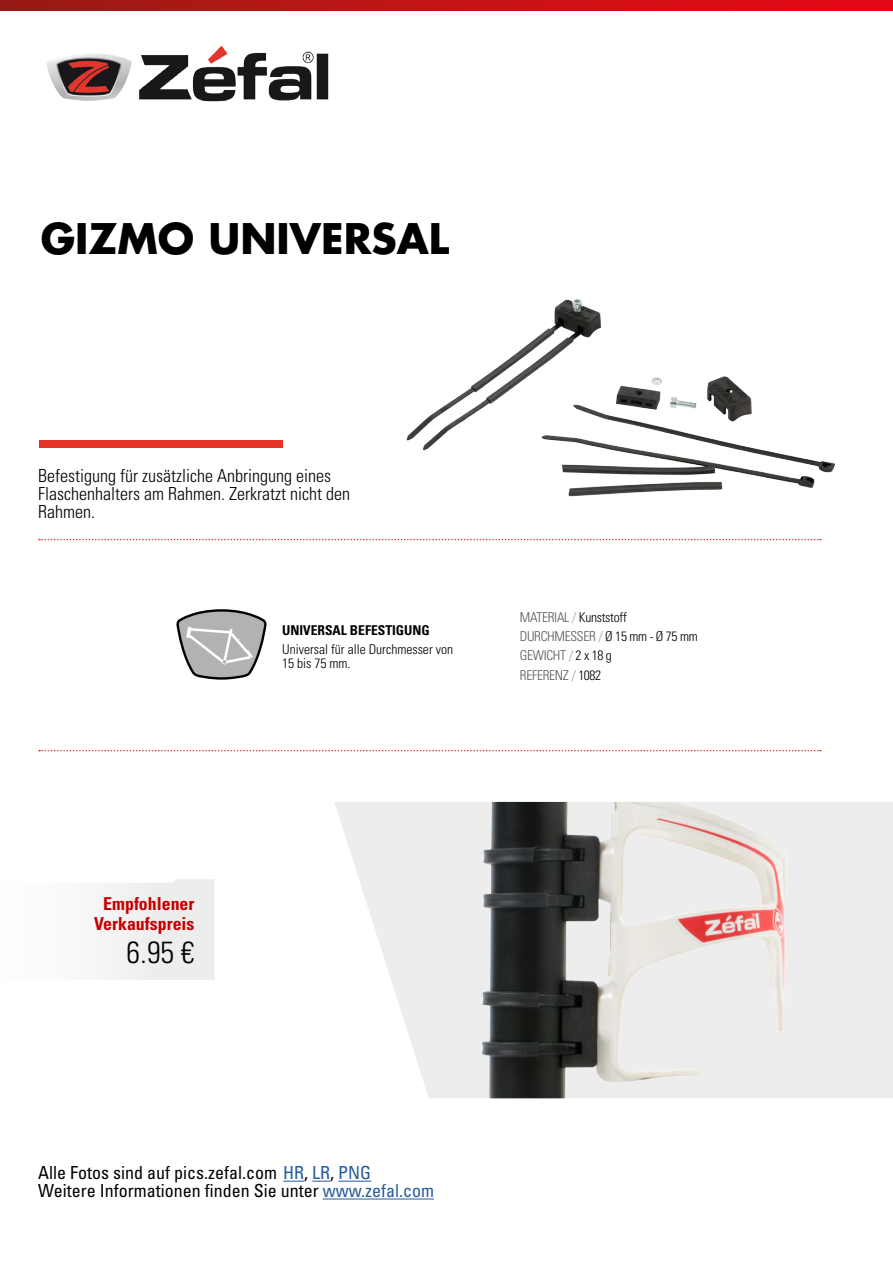
<style>
.page{position:relative;width:893px;height:1263px;background:#fff}
.page>*{position:absolute;margin:0;border:0;box-sizing:border-box;transform-origin:0 0}
.t1{font:700 41.1px "Futura";color:#000}
.t2{font:300 condensed 30.6px "Univers LT Std";color:#000}
.t3{font:300 condensed 18px/18px "Univers LT Std";color:#000}
.t4{font:condensed 18px/18px "Univers LT Std";color:#000}
.t5{font:700 condensed 17.85px/19.6px "Univers LT Std";color:#c40000;text-align:center}
.t6{font:300 condensed 13.5px/19.2px "Univers LT Std";letter-spacing:-.02em;color:#575756}
.t7{font:300 condensed 13.5px/13.5px "Univers LT Std";color:#000}
.t8{font:700 condensed 13.5px "Univers LT Std";color:#000}
.s1{color:#9d9d9c}
.s2{color:#000}
.s3{color:#275b9b}
</style>
<div class="page">
<svg style="left:0;top:0;width:893px;height:11px"></svg>
<img style="left:46px;top:45px;width:283px;height:56px">
<div style="left:40px;top:440px;width:243px;height:7px;background:#e63329"></div>
<svg style="left:39px;top:539px;width:782px;height:1px"></svg>
<svg style="left:39px;top:750px;width:782px;height:1px"></svg>
<img style="left:406px;top:299px;width:429px;height:198px">
<img style="left:335px;top:802px;width:558px;height:296px">
<svg style="left:176px;top:609px;width:91px;height:71px"></svg>
<hr style="left:323px;top:1198px;width:111px;height:1px;background:#275b9b">
<div style="left:107px;top:879px;width:107px;height:101px;background:#ededed"></div>
<svg style="left:283px;top:1181px;width:21px;height:1px"></svg>
<svg style="left:312px;top:1181px;width:18px;height:1px"></svg>
<hr style="left:338px;top:1181px;width:33px;height:1px;background:#275b9b">
<h1 class="t1" style="left:41px;top:210px;width:410px">GIZMO UNIVERSAL</h1>
<p class="t3" style="left:38px;top:466px;width:313px">Befestigung für zusätzliche Anbringung eines<br>Flaschenhalters am Rahmen. Zerkratzt nicht den<br>Rahmen.</p>
<p class="t8" style="left:282px;top:622px;width:149px">UNIVERSAL BEFESTIGUNG</p>
<p class="t7" style="left:282px;top:643px;width:172px">Universal für alle Durchmesser von<br>15 bis 75 mm.</p>
<p class="t6" style="left:520px;top:607px;width:179px">MATERIAL <span class="s1">/</span> <span class="s2">Kunststoff<br></span>DURCHMESSER <span class="s1">/</span> <span class="s2">Ø 15 mm - Ø 75 mm<br></span>GEWICHT <span class="s1">/</span> <span class="s2">2 x 18 g<br></span>REFERENZ <span class="s1">/</span> <span class="s2">1082</span></p>
<p class="t5" style="left:94px;top:894px;width:102px">Empfohlener<br>Verkaufspreis</p>
<h2 class="t2" style="left:127px;top:934px;width:69px">6.95 €</h2>
<p class="t4" style="left:38px;top:1163px;width:397px">Alle Fotos sind auf pics.zefal.com <span class="s3">HR</span>, <span class="s3">LR</span>, <span class="s3">PNG<br></span>Weitere Informationen finden Sie unter <span class="s3">www.zefal.com</span></p>
</div>
